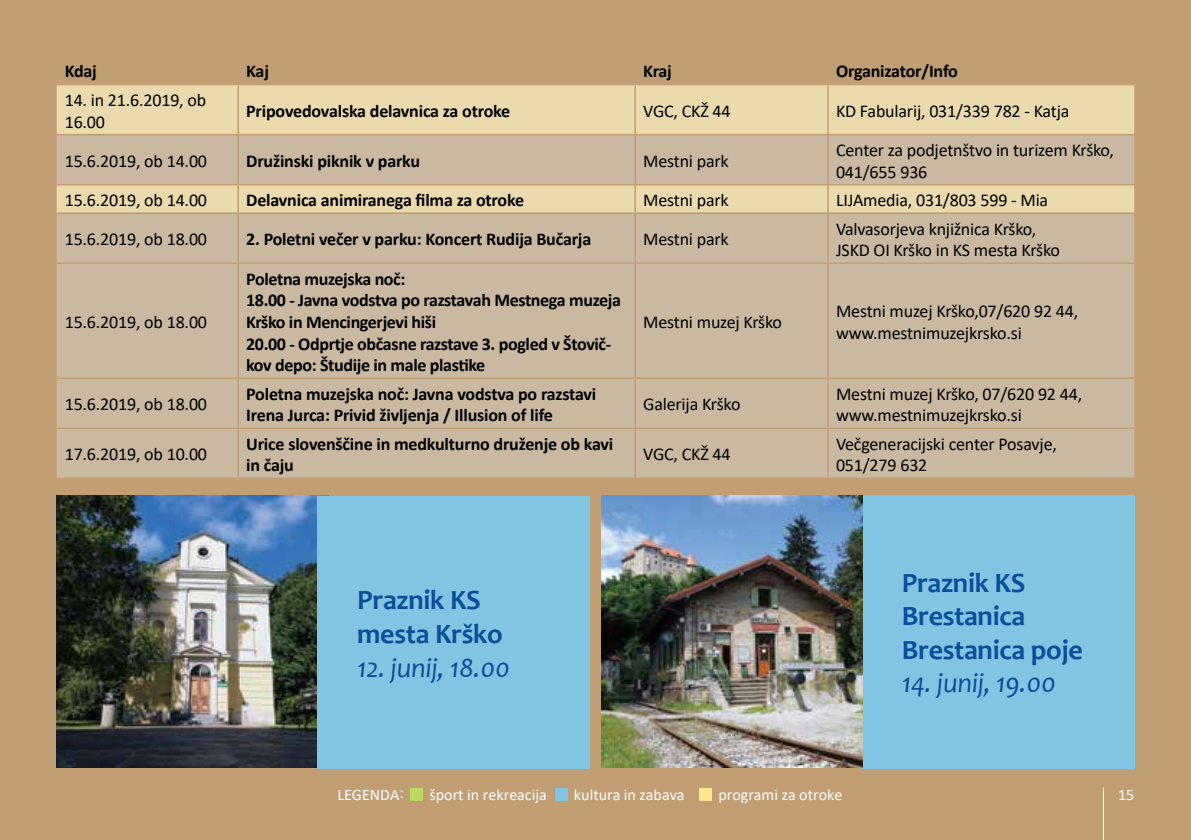
<style>
.page{position:relative;width:1191px;height:840px;background:#fff}
.page>*{position:absolute;margin:0;border:0;box-sizing:border-box;transform-origin:0 0}
.t1{font:700 28px/33.6px "Candara";letter-spacing:-.01em;color:#0a4e9b}
.t2{font:italic 28px "Candara";letter-spacing:-.01em;color:#0a4e9b}
.t3{font:18px/21.6px "Calibri";letter-spacing:-.01em;color:#000}
.t4{font:700 18px/21.6px "Calibri";letter-spacing:-.015em;color:#000}
.t5{font:16px "Calibri";color:#fff}
</style>
<div class="page">
<div style="left:0;top:0;width:1191px;height:839px;background:#c19e73"></div>
<div style="left:410px;top:787px;width:12px;height:12px;background:#bcd85f"></div>
<div style="left:555px;top:787px;width:12px;height:12px;background:#81c5e2"></div>
<div style="left:699px;top:787px;width:12px;height:12px;background:#ffe78f"></div>
<hr style="left:1103px;top:787px;width:1px;height:52px;background:#fff">
<div style="left:57px;top:85px;width:1077px;height:49px;background:#ebdaae"></div>
<svg style="left:57px;top:135px;width:1077px;height:342px;background:#ccbaa1"></svg>
<hr style="left:237px;top:85px;width:2px;height:49px;background:#c19e73">
<hr style="left:634px;top:85px;width:2px;height:49px;background:#c19e73">
<hr style="left:827px;top:85px;width:1px;height:49px;background:#c19e73">
<hr style="left:57px;top:134px;width:181px;height:1px;background:#c19e73">
<hr style="left:238px;top:134px;width:397px;height:1px;background:#c19e73">
<hr style="left:237px;top:135px;width:2px;height:49px;background:#c19e73">
<hr style="left:635px;top:134px;width:193px;height:1px;background:#c19e73">
<hr style="left:634px;top:135px;width:2px;height:49px;background:#c19e73">
<hr style="left:828px;top:134px;width:306px;height:1px;background:#c19e73">
<hr style="left:827px;top:135px;width:1px;height:49px;background:#c19e73">
<hr style="left:57px;top:184px;width:181px;height:1px;background:#c19e73">
<hr style="left:238px;top:184px;width:397px;height:1px;background:#c19e73">
<hr style="left:237px;top:185px;width:2px;height:27px;background:#c19e73">
<hr style="left:635px;top:184px;width:193px;height:1px;background:#c19e73">
<hr style="left:634px;top:185px;width:2px;height:27px;background:#c19e73">
<hr style="left:828px;top:184px;width:306px;height:1px;background:#c19e73">
<svg style="left:827px;top:185px;width:1px;height:27px"></svg>
<hr style="left:57px;top:212px;width:181px;height:2px;background:#c19e73">
<hr style="left:238px;top:212px;width:397px;height:2px;background:#c19e73">
<hr style="left:237px;top:214px;width:2px;height:48px;background:#c19e73">
<hr style="left:635px;top:212px;width:193px;height:2px;background:#c19e73">
<hr style="left:634px;top:214px;width:2px;height:48px;background:#c19e73">
<hr style="left:828px;top:212px;width:306px;height:2px;background:#c19e73">
<hr style="left:827px;top:214px;width:1px;height:48px;background:#c19e73">
<hr style="left:57px;top:262px;width:181px;height:2px;background:#c19e73">
<hr style="left:238px;top:262px;width:397px;height:2px;background:#c19e73">
<hr style="left:237px;top:264px;width:2px;height:113px;background:#c19e73">
<hr style="left:635px;top:262px;width:193px;height:2px;background:#c19e73">
<hr style="left:634px;top:264px;width:2px;height:113px;background:#c19e73">
<hr style="left:828px;top:262px;width:306px;height:2px;background:#c19e73">
<hr style="left:827px;top:264px;width:1px;height:113px;background:#c19e73">
<hr style="left:57px;top:377px;width:181px;height:1px;background:#c19e73">
<hr style="left:238px;top:377px;width:397px;height:1px;background:#c19e73">
<hr style="left:237px;top:378px;width:2px;height:49px;background:#c19e73">
<hr style="left:635px;top:377px;width:193px;height:1px;background:#c19e73">
<hr style="left:634px;top:378px;width:2px;height:49px;background:#c19e73">
<hr style="left:828px;top:377px;width:306px;height:1px;background:#c19e73">
<hr style="left:827px;top:378px;width:1px;height:49px;background:#c19e73">
<hr style="left:57px;top:427px;width:181px;height:2px;background:#c19e73">
<hr style="left:238px;top:427px;width:397px;height:2px;background:#c19e73">
<hr style="left:237px;top:429px;width:2px;height:48px;background:#c19e73">
<hr style="left:635px;top:427px;width:193px;height:2px;background:#c19e73">
<hr style="left:634px;top:429px;width:2px;height:48px;background:#c19e73">
<hr style="left:828px;top:427px;width:306px;height:2px;background:#c19e73">
<hr style="left:827px;top:429px;width:1px;height:48px;background:#c19e73">
<hr style="left:237px;top:55px;width:2px;height:29px;background:#c19e73">
<hr style="left:634px;top:55px;width:2px;height:29px;background:#c19e73">
<svg style="left:827px;top:55px;width:1px;height:29px"></svg>
<hr style="left:57px;top:84px;width:181px;height:1px;background:#c19e73">
<hr style="left:238px;top:84px;width:397px;height:1px;background:#c19e73">
<hr style="left:635px;top:84px;width:193px;height:1px;background:#c19e73">
<hr style="left:828px;top:84px;width:306px;height:1px;background:#c19e73">
<hr style="left:57px;top:477px;width:181px;height:2px;background:#c19e73">
<hr style="left:238px;top:477px;width:397px;height:2px;background:#c19e73">
<hr style="left:635px;top:477px;width:193px;height:2px;background:#c19e73">
<hr style="left:828px;top:477px;width:306px;height:2px;background:#c19e73">
<img style="left:57px;top:495px;width:272px;height:272px">
<div style="left:317px;top:496px;width:273px;height:272px;background:#81c5e2"></div>
<div style="left:862px;top:495px;width:272px;height:273px;background:#81c5e2"></div>
<img style="left:601px;top:495px;width:261px;height:272px">
<p class="t4" style="left:65px;top:59px;width:34px">Kdaj</p>
<p class="t4" style="left:246px;top:59px;width:24px">Kaj</p>
<p class="t4" style="left:643px;top:59px;width:30px">Kraj</p>
<p class="t4" style="left:836px;top:59px;width:123px">Organizator/Info</p>
<p class="t3" style="left:65px;top:89px;width:143px">14. in 21.6.2019, ob<br>16.00</p>
<p class="t4" style="left:246px;top:100px;width:266px">Pripovedovalska delavnica za otroke</p>
<p class="t3" style="left:643px;top:99px;width:89px">VGC, CKŽ 44</p>
<p class="t3" style="left:836px;top:99px;width:235px">KD Fabularij, 031/339 782 - Katja</p>
<p class="t3" style="left:65px;top:150px;width:144px">15.6.2019, ob 14.00</p>
<p class="t4" style="left:246px;top:150px;width:175px">Družinski piknik v parku</p>
<p class="t3" style="left:643px;top:150px;width:87px">Mestni park</p>
<p class="t3" style="left:836px;top:139px;width:280px">Center za podjetnštvo in turizem Krško,<br>041/655 936</p>
<p class="t3" style="left:65px;top:189px;width:144px">15.6.2019, ob 14.00</p>
<p class="t4" style="left:246px;top:189px;width:279px">Delavnica animiranega filma za otroke</p>
<p class="t3" style="left:643px;top:189px;width:87px">Mestni park</p>
<p class="t3" style="left:836px;top:189px;width:214px">LIJAmedia, 031/803 599 - Mia</p>
<p class="t3" style="left:65px;top:228px;width:144px">15.6.2019, ob 18.00</p>
<p class="t4" style="left:246px;top:228px;width:346px">2. Poletni večer v parku: Koncert Rudija Bučarja</p>
<p class="t3" style="left:643px;top:228px;width:87px">Mestni park</p>
<p class="t3" style="left:836px;top:217px;width:225px">Valvasorjeva knjižnica Krško,<br>JSKD OI Krško in KS mesta Krško</p>
<p class="t3" style="left:65px;top:310px;width:144px">15.6.2019, ob 18.00</p>
<p class="t4" style="left:246px;top:267px;width:376px">Poletna muzejska noč:<br>18.00 - Javna vodstva po razstavah Mestnega muzeja Krško in Mencingerjevi hiši<br>20.00 - Odprtje občasne razstave 3. pogled v Štovič&shy;kov depo: Študije in male plastike</p>
<p class="t3" style="left:643px;top:310px;width:140px">Mestni muzej Krško</p>
<p class="t3" style="left:836px;top:300px;width:244px">Mestni muzej Krško,07/620 92 44, www.mestnimuzejkrsko.si</p>
<p class="t3" style="left:65px;top:393px;width:144px">15.6.2019, ob 18.00</p>
<p class="t4" style="left:246px;top:382px;width:351px">Poletna muzejska noč: Javna vodstva po razstavi<br>Irena Jurca: Privid življenja / Illusion of life</p>
<p class="t3" style="left:643px;top:393px;width:99px">Galerija Krško</p>
<p class="t3" style="left:836px;top:382px;width:248px">Mestni muzej Krško, 07/620 92 44, www.mestnimuzejkrsko.si</p>
<p class="t3" style="left:65px;top:443px;width:144px">17.6.2019, ob 10.00</p>
<p class="t4" style="left:246px;top:432px;width:368px">Urice slovenščine in medkulturno druženje ob kavi in čaju</p>
<p class="t3" style="left:643px;top:443px;width:89px">VGC, CKŽ 44</p>
<p class="t3" style="left:836px;top:432px;width:222px">Večgeneracijski center Posavje,<br>051/279 632</p>
<h1 class="t1" style="left:357px;top:582px;width:147px">Praznik KS mesta Krško</h1>
<h1 class="t2" style="left:357px;top:649px;width:154px">12. junij, 18.00</h1>
<h1 class="t1" style="left:901px;top:565px;width:182px">Praznik KS<br>Brestanica<br>Brestanica poje</h1>
<h1 class="t2" style="left:901px;top:665px;width:156px">14. junij, 19.00</h1>
<p class="t5" style="left:337px;top:782px;width:68px">LEGENDA:</p>
<p class="t5" style="left:429px;top:782px;width:119px">šport in rekreacija</p>
<p class="t5" style="left:574px;top:782px;width:112px">kultura in zabava</p>
<p class="t5" style="left:718px;top:782px;width:125px">programi za otroke</p>
<p class="t5" style="left:1118px;top:782px;width:18px">15</p>
</div>
